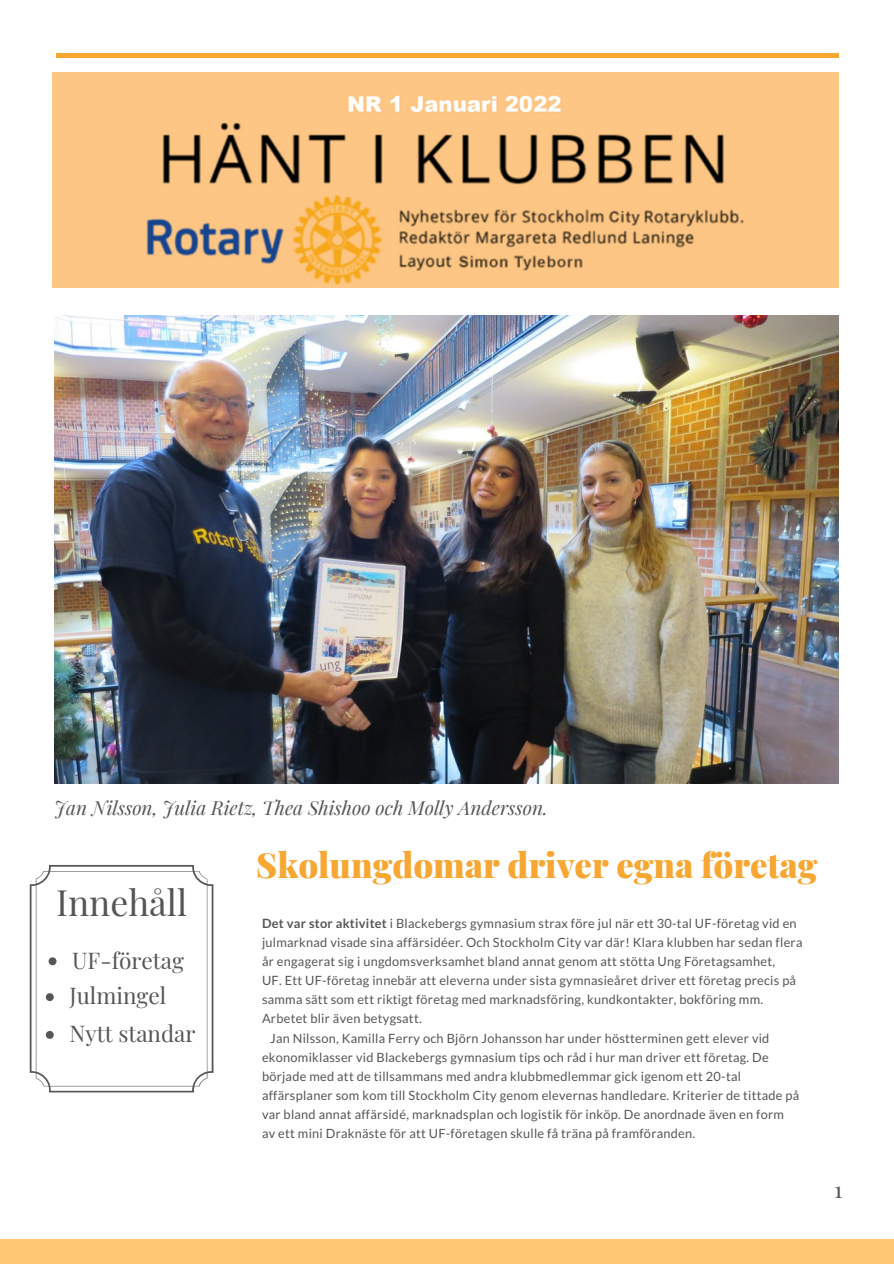
<style>
.page{position:relative;width:894px;height:1264px;background:#fff}
.page>*{position:absolute;margin:0;border:0;box-sizing:border-box;transform-origin:0 0}
.t1{font:35.55px "Playfair Display";color:#565656}
.t2{font:900 34.5px "Playfair Display";color:#f7a732}
.t3{font:22.5px "Playfair Display";color:#565656}
.t4{font:italic 19.05px "Playfair Display";color:#565656}
.t5{font:12.75px "Lato";letter-spacing:.02em;color:#565656}
.s1{font-weight:700}
</style>
<div class="page">
<img style="left:54px;top:315px;width:784px;height:468px">
<div style="left:0;top:1238px;width:893px;height:25px;background:#ffc673"></div>
<div style="left:56px;top:53px;width:782px;height:5px;background:#f7a732"></div>
<img style="left:53px;top:73px;width:784px;height:215px">
<svg style="left:30px;top:865px;width:183px;height:227px"></svg>
<p class="t4" style="left:54px;top:794px;width:495px">Jan Nilsson, Julia Rietz, Thea Shishoo och Molly Andersson.</p>
<p class="t1" style="left:56px;top:877px;width:133px">Innehåll</p>
<p class="t3" style="left:72px;top:944px;width:113px">UF-företag</p>
<p class="t3" style="left:69px;top:980px;width:98px">Julmingel</p>
<p class="t3" style="left:69px;top:1017px;width:127px">Nytt standar</p>
<p class="t2" style="left:256px;top:841px;width:563px">Skolungdomar driver egna företag</p>
<p class="t5" style="left:262px;top:915px;width:536px"><span class="s1">Det var stor aktivitet</span> i Blackebergs gymnasium strax före jul när ett 30-tal UF-företag vid en</p>
<p class="t5" style="left:262px;top:934px;width:542px">julmarknad visade sina affärsidéer. Och Stockholm City var där! Klara klubben har sedan flera</p>
<p class="t5" style="left:262px;top:953px;width:514px">år engagerat sig i ungdomsverksamhet bland annat genom att stötta Ung Företagsamhet,</p>
<p class="t5" style="left:262px;top:972px;width:535px">UF. Ett UF-företag innebär att eleverna under sista gymnasieåret driver ett företag precis på</p>
<p class="t5" style="left:262px;top:991px;width:502px">samma sätt som ett riktigt företag med marknadsföring, kundkontakter, bokföring mm.</p>
<p class="t5" style="left:262px;top:1010px;width:161px">Arbetet blir även betygsatt.</p>
<p class="t5" style="left:270px;top:1029px;width:500px">Jan Nilsson, Kamilla Ferry och Björn Johansson har under höstterminen gett elever vid</p>
<p class="t5" style="left:262px;top:1049px;width:508px">ekonomiklasser vid Blackebergs gymnasium tips och råd i hur man driver ett företag. De</p>
<p class="t5" style="left:262px;top:1068px;width:480px">började med att de tillsammans med andra klubbmedlemmar gick igenom ett 20-tal</p>
<p class="t5" style="left:262px;top:1087px;width:538px">affärsplaner som kom till Stockholm City genom elevernas handledare. Kriterier de tittade på</p>
<p class="t5" style="left:262px;top:1106px;width:523px">var bland annat affärsidé, marknadsplan och logistik för inköp. De anordnade även en form</p>
<p class="t5" style="left:262px;top:1125px;width:434px">av ett mini Draknäste för att UF-företagen skulle få träna på framföranden.</p>
<p class="t3" style="left:833px;top:1173px;width:10px">1</p>
</div>
